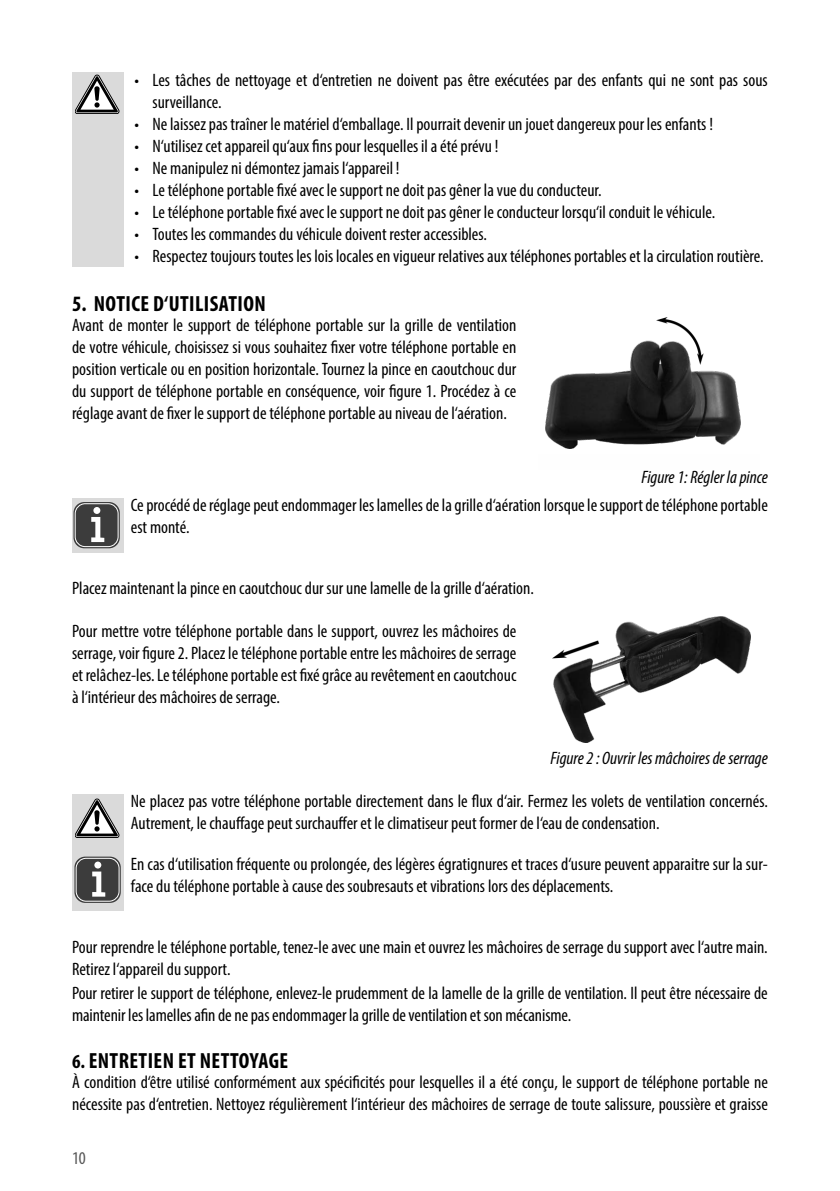
<style>
.page{position:relative;width:840px;height:1191px;background:#fff}
.page>*{position:absolute;margin:0;border:0;box-sizing:border-box;transform-origin:0 0}
.t1{font:700 condensed 22px "Myriad Pro";letter-spacing:.02em;color:#000}
.t2{font:condensed 18px/22px "Myriad Pro";color:#000}
.t3{font:italic condensed 18px "Myriad Pro";color:#000}
.t4{font:condensed 18px "Myriad Pro";color:#575757}
.s1{font-size:20px}
</style>
<div class="page">
<div style="left:72px;top:72px;width:51px;height:194px;background:#dadada"></div>
<svg style="left:76px;top:75px;width:43px;height:39px"></svg>
<img style="left:545px;top:317px;width:195px;height:131px">
<div style="left:72px;top:794px;width:51px;height:117px;background:#dadada"></div>
<svg style="left:76px;top:799px;width:43px;height:38px"></svg>
<img style="left:552px;top:616px;width:198px;height:126px">
<svg style="left:74px;top:856px;width:47px;height:47px"></svg>
<div style="left:76px;top:858px;width:43px;height:43px;border:1px solid #fff;border-radius:10px"></div>
<svg style="left:92px;top:871px;width:13px;height:25px"></svg>
<div style="left:94px;top:861px;width:7px;height:7px;background:#fff;border-radius:50%"></div>
<div style="left:72px;top:498px;width:51px;height:55px;background:#dadada"></div>
<div style="left:73px;top:502px;width:47px;height:46px;background:#3c3c3c;border-radius:11px"></div>
<div style="left:75px;top:503px;width:43px;height:44px;border:1px solid #fff;border-radius:10px"></div>
<svg style="left:91px;top:517px;width:13px;height:25px"></svg>
<div style="left:93px;top:507px;width:7px;height:7px;background:#fff;border-radius:50%"></div>
<p class="t2" style="left:152px;top:68px;width:616px;text-indent:-18px">• Les tâches de nettoyage et d‘entretien ne doivent pas être exécutées par des enfants qui ne sont pas sous surveillance.</p>
<p class="t2" style="left:134px;top:112px;width:579px">• Ne laissez pas traîner le matériel d‘emballage. Il pourrait devenir un jouet dangereux pour les enfants !</p>
<p class="t2" style="left:134px;top:134px;width:365px">• N‘utilisez cet appareil qu‘aux fins pour lesquelles il a été prévu !</p>
<p class="t2" style="left:134px;top:156px;width:266px">• Ne manipulez ni démontez jamais l‘appareil !</p>
<p class="t2" style="left:134px;top:178px;width:468px">• Le téléphone portable fixé avec le support ne doit pas gêner la vue du conducteur.</p>
<p class="t2" style="left:134px;top:200px;width:582px">• Le téléphone portable fixé avec le support ne doit pas gêner le conducteur lorsqu‘il conduit le véhicule.</p>
<p class="t2" style="left:134px;top:222px;width:354px">• Toutes les commandes du véhicule doivent rester accessibles.</p>
<p class="t2" style="left:134px;top:244px;width:630px">• Respectez toujours toutes les lois locales en vigueur relatives aux téléphones portables et la circulation routière.</p>
<p class="t1" style="left:72px;top:290px;width:195px">5. NOTICE D‘UTILISATION</p>
<p class="t2" style="left:72px;top:314px;width:445px;text-align:justify">Avant de monter le support de téléphone portable sur la grille de ventilation de votre véhicule, choisissez si vous souhaitez fixer votre téléphone portable en position verticale ou en position horizontale. Tournez la pince en caoutchouc dur du support de téléphone portable en conséquence, voir figure 1. Procédez à ce réglage avant de fixer le support de téléphone portable au niveau de l‘aération.</p>
<p class="t3" style="left:641px;top:466px;width:128px">Figure 1: Régler la pince</p>
<p class="t2" style="left:131px;top:494px;width:638px">Ce procédé de réglage peut endommager les lamelles de la grille d‘aération lorsque le support de téléphone portable est monté.</p>
<p class="t2" style="left:72px;top:577px;width:463px">Placez maintenant la pince en caoutchouc dur sur une lamelle de la grille d‘aération.</p>
<p class="t2" style="left:72px;top:620px;width:445px;text-align:justify">Pour mettre votre téléphone portable dans le support, ouvrez les mâchoires de serrage, voir figure 2. Placez le téléphone portable entre les mâchoires de serrage et relâchez-les. Le téléphone portable est fixé grâce au revêtement en caoutchouc à l‘intérieur des mâchoires de serrage.</p>
<p class="t3" style="left:550px;top:747px;width:219px">Figure 2 : Ouvrir les mâchoires de serrage</p>
<p class="t2" style="left:131px;top:790px;width:638px">Ne placez pas votre téléphone portable directement dans le flux d‘air. Fermez les volets de ventilation concernés.<br>Autrement, le chauffage peut surchauffer et le climatiseur peut former de l‘eau de condensation.</p>
<p class="t2" style="left:131px;top:853px;width:638px">En cas d‘utilisation fréquente ou prolongée, des légères égratignures et traces d‘usure peuvent apparaitre sur la sur&shy;face du téléphone portable à cause des soubresauts et vibrations lors des déplacements.</p>
<p class="t2" style="left:72px;top:935px;width:696px">Pour reprendre le téléphone portable, tenez-le avec une main et ouvrez les mâchoires de serrage du support avec l‘autre main.<br>Retirez l‘appareil du support.</p>
<p class="t2" style="left:72px;top:981px;width:696px">Pour retirer le support de téléphone, enlevez-le prudemment de la lamelle de la grille de ventilation. Il peut être nécessaire de maintenir les lamelles afin de ne pas endommager la grille de ventilation et son mécanisme.</p>
<p class="t1" style="left:72px;top:1047px;width:217px"><span class="s1">6.</span> ENTRETIEN ET NETTOYAGE</p>
<p class="t2" style="left:72px;top:1070px;width:697px">À condition d‘être utilisé conformément aux spécificités pour lesquelles il a été conçu, le support de téléphone portable ne nécessite pas d‘entretien. Nettoyez régulièrement l‘intérieur des mâchoires de serrage de toute salissure, poussière et graisse</p>
<p class="t4" style="left:72px;top:1146px;width:15px">10</p>
</div>
